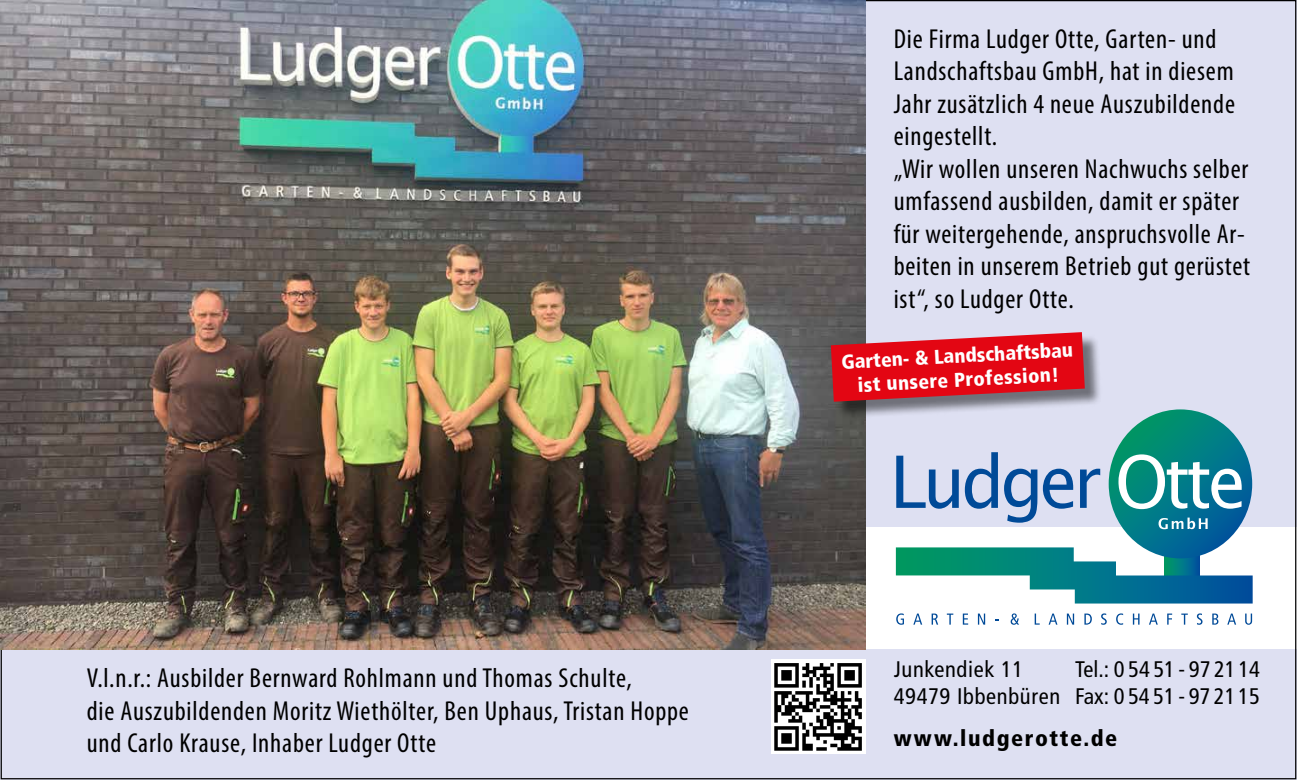
<style>
.page{position:relative;width:1297px;height:780px;background:#fff}
.page>*{position:absolute;margin:0;border:0;box-sizing:border-box;transform-origin:0 0}
.t1{font:condensed 27.5px/32.5px "Myriad Pro";letter-spacing:.03em;color:#000}
.t2{font:condensed 22.5px/27px "Frutiger";color:#000}
.t3{font:condensed 22.5px/27px "Frutiger";letter-spacing:.03em;color:#000}
.t4{font:900 condensed 22.5px "Frutiger";letter-spacing:.07em;color:#000}
.t5{font:900 condensed 20px/24px "Frutiger";color:#fff;text-align:center}
</style>
<div class="page">
<div style="left:0;top:649px;width:1297px;height:131px;background:#dee0f2"></div>
<div style="left:850px;top:0;width:447px;height:526px;background:#dee0f2"></div>
<div style="left:771px;top:659px;width:94px;height:95px;background:#fff"></div>
<svg style="left:774px;top:663px;width:88px;height:87px"></svg>
<img style="left:0;top:0;width:865px;height:649px">
<svg style="left:896px;top:613px;width:8px;height:11px"></svg>
<svg style="left:913px;top:613px;width:9px;height:11px"></svg>
<svg style="left:932px;top:613px;width:6px;height:11px"></svg>
<svg style="left:947px;top:613px;width:6px;height:11px"></svg>
<svg style="left:963px;top:613px;width:5px;height:11px"></svg>
<svg style="left:978px;top:613px;width:7px;height:11px"></svg>
<svg style="left:1011px;top:613px;width:8px;height:11px"></svg>
<svg style="left:1035px;top:613px;width:5px;height:11px"></svg>
<svg style="left:1048px;top:613px;width:9px;height:11px"></svg>
<svg style="left:1067px;top:613px;width:7px;height:11px"></svg>
<svg style="left:1084px;top:613px;width:8px;height:11px"></svg>
<svg style="left:1101px;top:613px;width:6px;height:11px"></svg>
<svg style="left:1116px;top:613px;width:7px;height:11px"></svg>
<svg style="left:1133px;top:613px;width:6px;height:11px"></svg>
<svg style="left:1149px;top:613px;width:9px;height:11px"></svg>
<svg style="left:1167px;top:613px;width:5px;height:11px"></svg>
<svg style="left:1181px;top:613px;width:7px;height:11px"></svg>
<svg style="left:1197px;top:613px;width:5px;height:11px"></svg>
<svg style="left:1212px;top:613px;width:6px;height:11px"></svg>
<svg style="left:1227px;top:613px;width:9px;height:11px"></svg>
<svg style="left:1245px;top:613px;width:7px;height:11px"></svg>
<svg style="left:896px;top:409px;width:357px;height:194px"></svg>
<div style="left:833px;top:334px;width:269px;height:85px;background:#000;opacity:.5"></div>
<svg style="left:831px;top:332px;width:254px;height:69px;background:#d4222e"></svg>
<p class="t1" style="left:87px;top:661px;width:604px">V.l.n.r.: Ausbilder Bernward Rohlmann und Thomas Schulte,<br>die Auszubildenden Moritz Wiethölter, Ben Uphaus, Tristan Hoppe und Carlo Krause, Inhaber Ludger Otte</p>
<p class="t1" style="left:894px;top:22px;width:358px">Die Firma Ludger Otte, Garten- und Landschaftsbau GmbH, hat in diesem Jahr zusätzlich 4 neue Auszubildende eingestellt.<br>„Wir wollen unseren Nachwuchs selber umfassend ausbilden, damit er später für weitergehende, anspruchsvolle Ar&shy;beiten in unserem Betrieb gut gerüstet ist“, so Ludger Otte.</p>
<p class="t5" style="left:841px;top:350px;width:233px;rotate:-3deg">Garten- &amp; Landschaftsbau ist unsere Profession!</p>
<p class="t3" style="left:894px;top:655px;width:168px">Junkendiek 11<br>49479 Ibbenbüren</p>
<p class="t2" style="left:1075px;top:655px;width:186px">Tel.: 0 54 51 - 97 21 14<br>Fax: 0 54 51 - 97 21 15</p>
<p class="t4" style="left:894px;top:724px;width:225px">www.ludgerotte.de</p>
</div>
